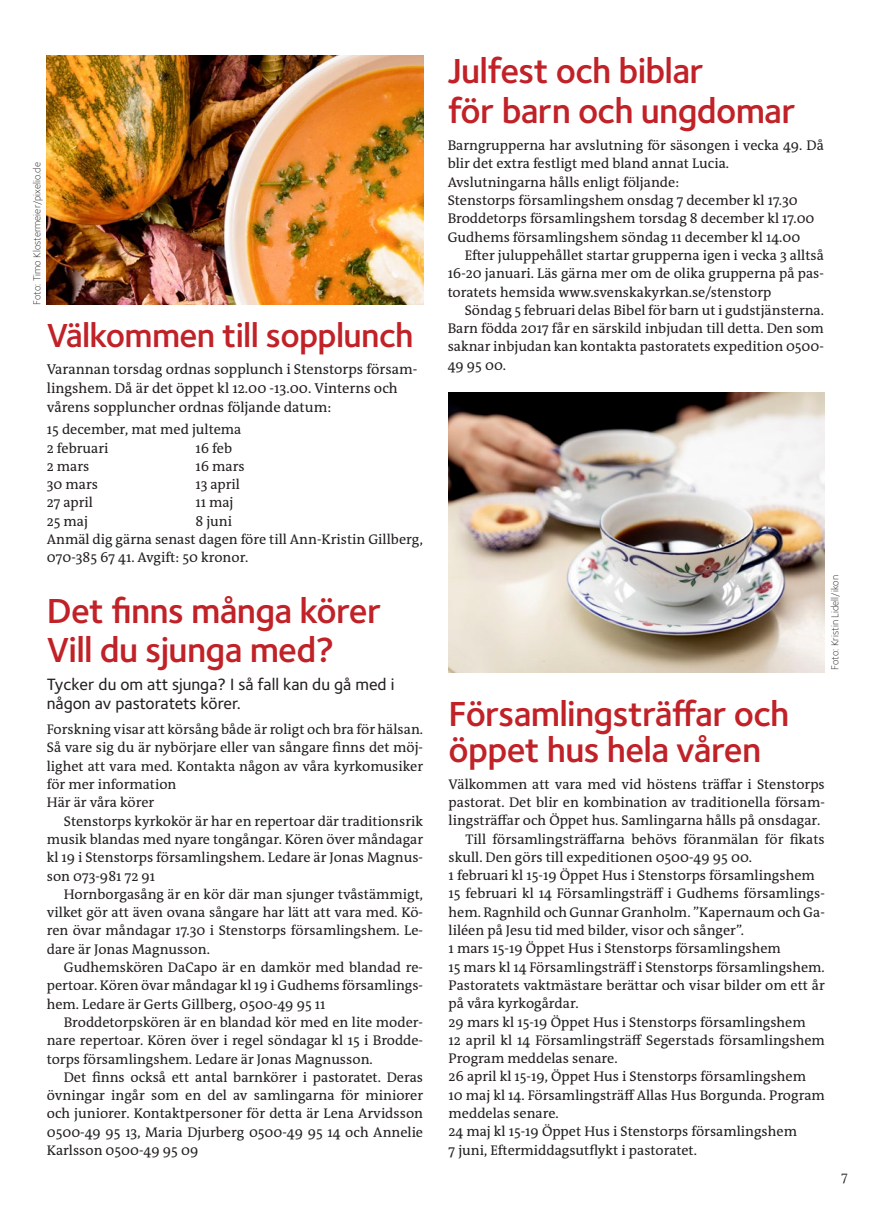
<style>
.page{position:relative;width:893px;height:1212px;background:#fff}
.page>*{position:absolute;margin:0;border:0;box-sizing:border-box;transform-origin:0 0}
.Rubrik_24_demi{font:600 36px/40.5px "Foundry Sterling OT3";letter-spacing:-.02em;color:#c02228}
.Rubrik_24_demi-2{font:600 34.5px "Foundry Sterling OT3";letter-spacing:-.02em;color:#c02228}
.Ingress{font:500 16.95px/19.5px "Foundry Sterling";color:#231f20}
.Rubrik_24_demi-3{font:14.4px/18.8px "The Antiqua B W5 Plain";color:#231f20}
.Brödtext{font:14.1px/18.3px "The Antiqua B W5 Plain";color:#231f20}
.brödtext_stycke_indr{font:14.1px/18.3px "The Antiqua B W5 Plain";color:#231f20;text-align:justify}
.t1{font:300 13.5px "The Antiqua B W4";color:#231f20}
.Bildbyline{font:300 10.5px "Foundry Sterling OT3";color:#231f20}
</style>
<div class="page">
<img style="left:47px;top:55px;width:376px;height:249px">
<img style="left:449px;top:393px;width:376px;height:279px">
<p class="Bildbyline" style="left:30px;top:305px;width:144px;rotate:-90deg">Foto: Timo Klostermeier/pixelio.de</p>
<p class="Rubrik_24_demi-2" style="left:47px;top:308px;width:368px">Välkommen till sopplunch</p>
<p class="Rubrik_24_demi-3" style="left:47px;top:360px;width:372px">Varannan torsdag ordnas sopplunch i Stenstorps försam&shy;lingshem. Då är det öppet kl 12.00 -13.00. Vinterns och vårens soppluncher ordnas följande datum:</p>
<p class="Brödtext" style="left:47px;top:420px;width:196px">15 december, mat med jultema</p>
<p class="Brödtext" style="left:47px;top:439px;width:63px">2 februari</p>
<p class="Brödtext" style="left:195px;top:439px;width:38px">16 feb</p>
<p class="Brödtext" style="left:47px;top:457px;width:44px">2 mars</p>
<p class="Brödtext" style="left:195px;top:457px;width:51px">16 mars</p>
<p class="Brödtext" style="left:47px;top:475px;width:53px">30 mars</p>
<p class="Brödtext" style="left:195px;top:475px;width:46px">13 april</p>
<p class="Brödtext" style="left:47px;top:494px;width:48px">27 april</p>
<p class="Brödtext" style="left:195px;top:494px;width:40px">11 maj</p>
<p class="Brödtext" style="left:47px;top:512px;width:43px">25 maj</p>
<p class="Brödtext" style="left:195px;top:512px;width:38px">8 juni</p>
<p class="Brödtext" style="left:47px;top:530px;width:378px">Anmäl dig gärna senast dagen före till Ann-Kristin Gillberg,<br>070-385 67 41. Avgift: 50 kronor.</p>
<p class="Rubrik_24_demi" style="left:47px;top:588px;width:336px">Det finns många körer</p>
<p class="Rubrik_24_demi" style="left:47px;top:627px;width:289px">Vill du sjunga med?</p>
<p class="Ingress" style="left:47px;top:674px;width:349px">Tycker du om att sjunga? I så fall kan du gå med i någon av pastoratets körer.</p>
<p class="Brödtext" style="left:47px;top:720px;width:378px;text-align:justify">Forskning visar att körsång både är roligt och bra för hälsan.<br>Så vare sig du är nybörjare eller van sångare finns det möj&shy;lighet att vara med. Kontakta någon av våra kyrkomusiker för mer information</p>
<p class="Brödtext" style="left:47px;top:793px;width:109px">Här är våra körer</p>
<p class="brödtext_stycke_indr" style="left:47px;top:812px;width:378px;text-indent:17px">Stenstorps kyrkokör är har en repertoar där traditionsrik musik blandas med nyare tongångar. Kören över måndagar kl 19 i Stenstorps församlingshem. Ledare är Jonas Magnus&shy;son 073-981 72 91</p>
<p class="brödtext_stycke_indr" style="left:47px;top:885px;width:378px;text-indent:17px">Hornborgasång är en kör där man sjunger tvåstämmigt, vilket gör att även ovana sångare har lätt att vara med. Kö&shy;ren övar måndagar 17.30 i Stenstorps församlingshem. Le&shy;dare är Jonas Magnusson.</p>
<p class="brödtext_stycke_indr" style="left:47px;top:958px;width:378px;text-indent:17px">Gudhemskören DaCapo är en damkör med blandad re&shy;pertoar. Kören övar måndagar kl 19 i Gudhems församlings&shy;hem. Ledare är Gerts Gillberg, 0500-49 95 11</p>
<p class="brödtext_stycke_indr" style="left:47px;top:1013px;width:378px;text-indent:17px">Broddetorpskören är en blandad kör med en lite moder&shy;nare repertoar. Kören över i regel söndagar kl 15 i Brodde&shy;torps församlingshem. Ledare är Jonas Magnusson.</p>
<p class="brödtext_stycke_indr" style="left:47px;top:1068px;width:378px;text-indent:17px">Det finns också ett antal barnkörer i pastoratet. Deras övningar ingår som en del av samlingarna för miniorer och juniorer. Kontaktpersoner för detta är Lena Arvidsson 0500-49 95 13, Maria Djurberg 0500-49 95 14 och Annelie Karlsson 0500-49 95 09</p>
<p class="Rubrik_24_demi" style="left:448px;top:48px;width:350px">Julfest och biblar<br>för barn och ungdomar</p>
<p class="Brödtext" style="left:448px;top:136px;width:378px">Barngrupperna har avslutning för säsongen i vecka 49. Då blir det extra festligt med bland annat Lucia.</p>
<p class="Brödtext" style="left:448px;top:173px;width:233px">Avslutningarna hålls enligt följande:</p>
<p class="Brödtext" style="left:448px;top:191px;width:352px">Stenstorps församlingshem onsdag 7 december kl 17.30</p>
<p class="Brödtext" style="left:448px;top:210px;width:368px">Broddetorps församlingshem torsdag 8 december kl 17.00</p>
<p class="Brödtext" style="left:448px;top:228px;width:354px">Gudhems församlingshem söndag 11 december kl 14.00</p>
<p class="brödtext_stycke_indr" style="left:448px;top:246px;width:378px;text-indent:17px">Efter juluppehållet startar grupperna igen i vecka 3 alltså 16-20 januari. Läs gärna mer om de olika grupperna på pas&shy;toratets hemsida www.svenskakyrkan.se/stenstorp</p>
<p class="brödtext_stycke_indr" style="left:448px;top:301px;width:378px;text-indent:17px">Söndag 5 februari delas Bibel för barn ut i gudstjänsterna.<br>Barn födda 2017 får en särskild inbjudan till detta. Den som saknar inbjudan kan kontakta pastoratets expedition 0500- 49 95 00.</p>
<p class="Bildbyline" style="left:827px;top:670px;width:96px;rotate:-90deg">Foto: Kristin Lidell/ikon</p>
<p class="Rubrik_24_demi" style="left:449px;top:691px;width:342px">Församlingsträffar och</p>
<p class="Rubrik_24_demi" style="left:449px;top:727px;width:314px">öppet hus hela våren</p>
<p class="Brödtext" style="left:449px;top:775px;width:378px;text-align:justify">Välkommen att vara med vid höstens träffar i Stenstorps pastorat. Det blir en kombination av traditionella försam&shy;lingsträffar och Öppet hus. Samlingarna hålls på onsdagar.</p>
<p class="brödtext_stycke_indr" style="left:449px;top:830px;width:378px;text-indent:17px">Till församlingsträffarna behövs föranmälan för fikats skull. Den görs till expeditionen 0500-49 95 00.</p>
<p class="Brödtext" style="left:449px;top:866px;width:368px">1 februari kl 15-19 Öppet Hus i Stenstorps församlingshem</p>
<p class="Brödtext" style="left:449px;top:885px;width:378px;text-align:justify">15 februari kl 14 Församlingsträff i Gudhems församlings&shy;hem. Ragnhild och Gunnar Granholm. ”Kapernaum och Ga&shy;liléen på Jesu tid med bilder, visor och sånger”.</p>
<p class="Brödtext" style="left:449px;top:939px;width:334px">1 mars 15-19 Öppet Hus i Stenstorps församlingshem</p>
<p class="Brödtext" style="left:449px;top:958px;width:378px;text-align:justify">15 mars kl 14 Församlingsträff i Stenstorps församlingshem.<br>Pastoratets vaktmästare berättar och visar bilder om ett år på våra kyrkogårdar.</p>
<p class="Brödtext" style="left:449px;top:1013px;width:359px">29 mars kl 15-19 Öppet Hus i Stenstorps församlingshem</p>
<p class="Brödtext" style="left:449px;top:1031px;width:378px">12 april kl 14 Församlingsträff Segerstads församlingshem<br>Program meddelas senare.</p>
<p class="Brödtext" style="left:449px;top:1068px;width:359px">26 april kl 15-19, Öppet Hus i Stenstorps församlingshem</p>
<p class="Brödtext" style="left:449px;top:1086px;width:378px">10 maj kl 14. Församlingsträff Allas Hus Borgunda. Program meddelas senare.</p>
<p class="Brödtext" style="left:449px;top:1122px;width:350px">24 maj kl 15-19 Öppet Hus i Stenstorps församlingshem</p>
<p class="Brödtext" style="left:449px;top:1141px;width:250px">7 juni, Eftermiddagsutflykt i pastoratet.</p>
<p class="t1" style="left:841px;top:1168px;width:8px">7</p>
</div>
